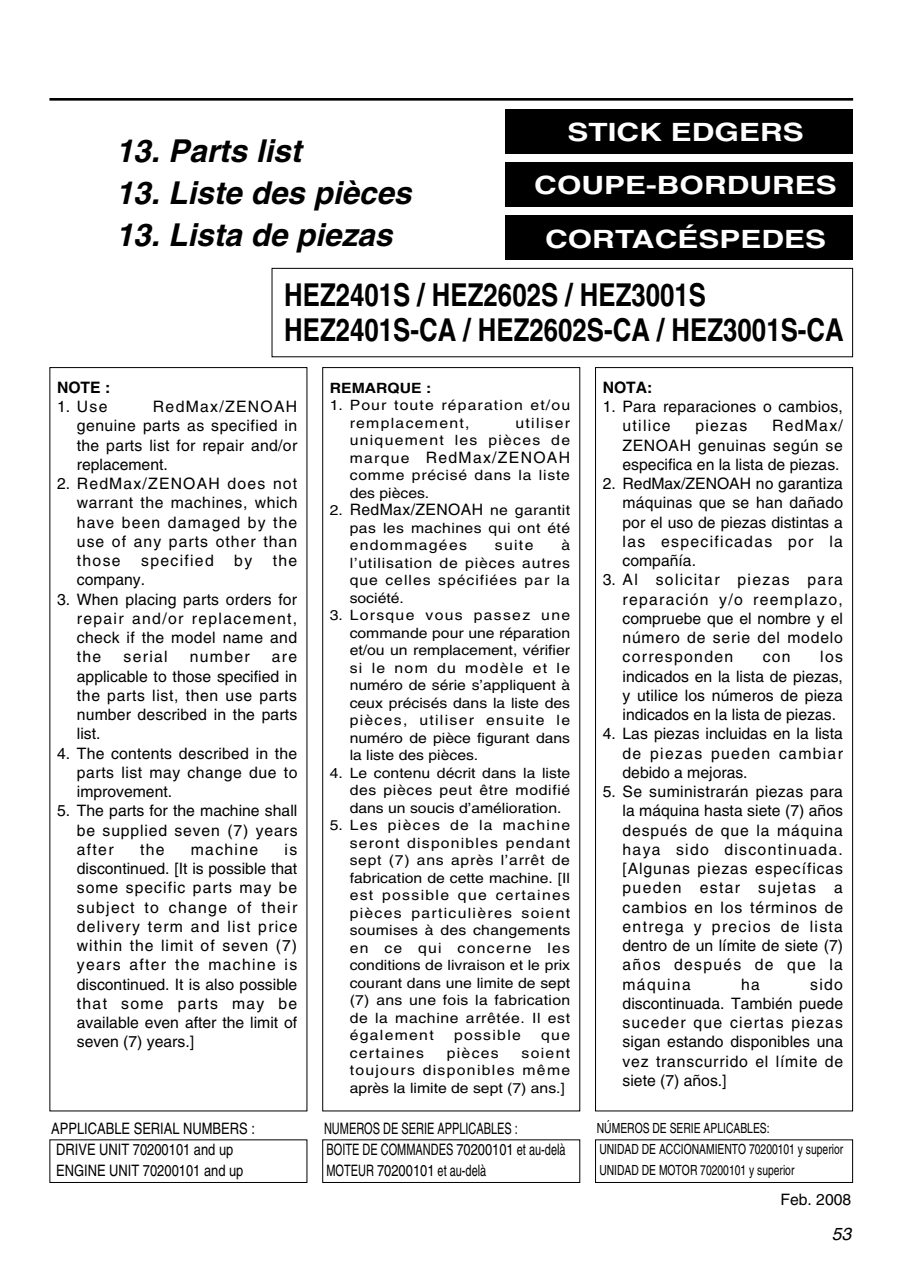
<style>
.page{position:relative;width:903px;height:1276px;background:#fff}
.page>*{position:absolute;margin:0;border:0;box-sizing:border-box;transform-origin:0 0}
.t1{font:700 condensed 31.5px/35px "Helvetica";color:#000}
.t2{font:italic 700 31.5px "Helvetica";color:#000}
.t3{font:700 25.2px/53.2px "Helvetica";color:#fff;text-align:center;scale:1.25 1}
.t4{font:italic 17.5px "Helvetica";color:#000}
.t5{font:15.75px/19.2px "Helvetica";letter-spacing:.025em;color:#000;text-align:justify}
.t6{font:condensed 15.75px/21px "Helvetica";color:#000;scale:.85 1}
.t7{font:condensed 15.75px/21px "Helvetica";color:#000}
.t8{font:15.75px "Helvetica";letter-spacing:.085em;color:#000}
.t9{font:700 15.75px "Helvetica";color:#000}
.t10{font:15.75px "Helvetica";color:#000}
.t11{font:14.17px/17.5px "Helvetica";letter-spacing:.05em;color:#000;text-align:justify;scale:1.11 1}
.t12{font:14.17px/17.5px "Helvetica";letter-spacing:.085em;color:#000;text-align:right;scale:1.11 1}
.t13{font:14.17px/17.5px "Helvetica";letter-spacing:.075em;color:#000;scale:1.11 1}
.t14{font:14.17px/17.5px "Helvetica";letter-spacing:.03em;color:#000;scale:1.11 1}
.t15{font:700 14.17px "Helvetica";color:#000;scale:1.11 1}
.t16{font:condensed 14px/21px "Helvetica";color:#000;scale:.9 1}
.s1{font-size:14.17px}
</style>
<div class="page">
<hr style="left:49px;top:98px;width:804px;height:3px;background:#000">
<div style="left:322px;top:367px;width:258px;height:744px;border:1px solid #000"></div>
<div style="left:595px;top:367px;width:258px;height:744px;border:1px solid #000"></div>
<div style="left:49px;top:1139px;width:258px;height:44px;border:1px solid #000"></div>
<div style="left:322px;top:1139px;width:258px;height:44px;border:1px solid #000"></div>
<div style="left:595px;top:1139px;width:258px;height:44px;border:1px solid #000"></div>
<div style="left:506px;top:109px;width:347px;height:45px;background:#000"></div>
<div style="left:506px;top:162px;width:347px;height:44px;background:#000"></div>
<div style="left:506px;top:215px;width:347px;height:45px;background:#000"></div>
<div style="left:272px;top:268px;width:581px;height:89px;border:1px solid #000"></div>
<h2 class="t3" style="left:534px;top:108px;width:244px">STICK EDGERS<br>COUPE-BORDURES<br>CORTACÉSPEDES</h2>
<h1 class="t1" style="left:284px;top:280px;width:561px">HEZ2401S / HEZ2602S / HEZ3001S<br>HEZ2401S-CA / HEZ2602S-CA / HEZ3001S-CA</h1>
<h1 class="t2" style="left:116px;top:139px;width:187px">13. Parts list</h1>
<h1 class="t2" style="left:116px;top:181px;width:297px">13. Liste des pièces</h1>
<h1 class="t2" style="left:116px;top:223px;width:278px">13. Lista de piezas</h1>
<p class="t9" style="left:57px;top:381px;width:55px">NOTE :</p>
<p class="t5" style="left:57px;top:398px;width:52px">1. Use</p>
<p class="t5" style="left:77px;top:398px;width:222px;text-indent:76px">RedMax/ZENOAH genuine parts as specified in the parts list for repair and/or replacement.</p>
<p class="t5" style="left:77px;top:475px;width:222px;text-indent:-20px">2. RedMax/ZENOAH does not warrant the machines, which have been damaged by the use of any parts other than those</p>
<p class="t8" style="left:141px;top:555px;width:74px">specified</p>
<p class="t5" style="left:234px;top:552px;width:19px">by</p>
<p class="t5" style="left:273px;top:552px;width:26px">the</p>
<p class="t10" style="left:77px;top:574px;width:70px">company.</p>
<p class="t5" style="left:77px;top:591px;width:222px;text-indent:-20px">3. When placing parts orders for repair and/or replacement, check if the model name and the</p>
<p class="t5" style="left:124px;top:649px;width:46px">serial</p>
<p class="t5" style="left:190px;top:649px;width:61px">number</p>
<p class="t5" style="left:77px;top:649px;width:222px;text-indent:195px">are applicable to those specified in the parts list, then use parts number described in the parts list.</p>
<p class="t5" style="left:77px;top:745px;width:222px;text-indent:-20px">4. The contents described in the parts list may change due to improvement.</p>
<p class="t5" style="left:77px;top:803px;width:222px;text-indent:-20px">5. The parts for the machine shall be supplied seven (7) years after</p>
<p class="t5" style="left:77px;top:841px;width:222px;text-indent:208px">is discontinued. [It is possible that some specific parts may be subject to change of their delivery term and list price within the limit of seven (7) years after the machine is discontinued. It is also possible that some parts may be available even after the limit of seven (7) years.]</p>
<p class="t5" style="left:140px;top:841px;width:26px">the</p>
<p class="t8" style="left:191px;top:843px;width:69px">machine</p>
<p class="t15" style="left:330px;top:383px;width:93px">REMARQUE :</p>
<p class="t13" style="left:350px;top:398px;width:200px;text-indent:-20px">1. Pour toute réparation et/ou remplacement,</p>
<p class="t12" style="left:350px;top:415px;width:200px">utiliser<br>uniquement les pièces de</p>
<p class="t8" style="left:350px;top:451px;width:222px"><span class="s1">marque</span> RedMax/ZENOAH</p>
<p class="t11" style="left:350px;top:468px;width:200px">comme précisé dans la liste des pièces.</p>
<p class="t5" style="left:330px;top:502px;width:242px"><span class="s1">2.</span> RedMax/ZENOAH <span class="s1">ne garantit</span></p>
<p class="t14" style="left:350px;top:520px;width:200px">pas les machines qui ont été endommagées</p>
<p class="t11" style="left:350px;top:538px;width:200px;text-indent:212px">à l’utilisation de pièces autres que celles spécifiées par la société.</p>
<p class="t11" style="left:350px;top:608px;width:200px;text-indent:-20px">3. Lorsque vous passez une commande pour une réparation et/ou un remplacement, vérifier si le nom du modèle et le numéro de série s’appliquent à ceux précisés dans la liste des pièces, utiliser ensuite le numéro de pièce figurant dans la liste des pièces.</p>
<p class="t11" style="left:350px;top:765px;width:200px;text-indent:-20px">4. Le contenu décrit dans la liste des pièces peut être modifié dans un soucis d’amélioration.</p>
<p class="t11" style="left:350px;top:818px;width:200px;text-indent:-20px">5. Les pièces de la machine seront disponibles pendant sept (7) ans après l’arrêt de fabrication de cette machine. [Il est possible que certaines pièces particulières soient soumises à des changements en ce qui concerne les conditions de livraison et le prix courant dans une limite de sept (7) ans une fois la fabrication de la machine arrêtée. Il est également</p>
<p class="t11" style="left:495px;top:538px;width:36px">suite</p>
<p class="t12" style="left:454px;top:1028px;width:62px">possible</p>
<p class="t11" style="left:541px;top:1028px;width:28px">que</p>
<p class="t12" style="left:350px;top:1045px;width:69px">certaines</p>
<p class="t11" style="left:447px;top:1045px;width:48px">pièces</p>
<p class="t11" style="left:350px;top:1045px;width:200px;text-indent:172px">soient toujours disponibles même après la limite de sept (7) ans.]</p>
<p class="t9" style="left:603px;top:381px;width:51px">NOTA:</p>
<p class="t5" style="left:623px;top:398px;width:222px;text-indent:-20px">1. Para reparaciones o cambios, utilice</p>
<p class="t5" style="left:623px;top:418px;width:222px;text-indent:150px">RedMax/ ZENOAH genuinas según se especifica en la lista de piezas.</p>
<p class="t5" style="left:623px;top:475px;width:222px;text-indent:-20px">2. RedMax/ZENOAH no garantiza máquinas que se han dañado por el uso de piezas distintas a las especificadas por la compañía.</p>
<p class="t5" style="left:623px;top:572px;width:222px;text-indent:-20px">3. Al solicitar piezas para reparación y/o reemplazo, compruebe que el nombre y el número de serie del modelo corresponden</p>
<p class="t5" style="left:695px;top:418px;width:54px">piezas</p>
<p class="t5" style="left:623px;top:649px;width:222px;text-indent:198px">los indicados en la lista de piezas, y utilice los números de pieza indicados en la lista de piezas.</p>
<p class="t5" style="left:623px;top:726px;width:222px;text-indent:-20px">4. Las piezas incluidas en la lista de piezas pueden cambiar debido a mejoras.</p>
<p class="t5" style="left:623px;top:783px;width:222px;text-indent:-20px">5. Se suministrarán piezas para la máquina hasta siete (7) años después de que la máquina haya sido discontinuada. [Algunas piezas específicas pueden estar sujetas a cambios en los términos de entrega y precios de lista dentro de un límite de siete (7) años después de que la máquina</p>
<p class="t5" style="left:763px;top:649px;width:30px">con</p>
<p class="t5" style="left:623px;top:976px;width:222px;text-indent:188px">sido discontinuada. También puede suceder que ciertas piezas sigan estando disponibles una vez transcurrido el límite de siete (7) años.]</p>
<p class="t5" style="left:741px;top:976px;width:20px">ha</p>
<p class="t7" style="left:56px;top:1120px;width:200px;text-indent:-5px">APPLICABLE SERIAL NUMBERS :<br>DRIVE UNIT 70200101 and up<br>ENGINE UNIT 70200101 and up</p>
<p class="t6" style="left:324px;top:1120px;width:286px">NUMEROS DE SERIE APPLICABLES :<br>BOITE DE COMMANDES 70200101 et au-delà<br>MOTEUR 70200101 et au-delà</p>
<p class="t16" style="left:597px;top:1119px;width:275px">NÚMEROS DE SERIE APLICABLES:<br>UNIDAD DE ACCIONAMIENTO 70200101 y superior<br>UNIDAD DE MOTOR 70200101 y superior</p>
<p class="t5" style="left:780px;top:1191px;width:72px">Feb. 2008</p>
<p class="t4" style="left:832px;top:1227px;width:21px">53</p>
</div>
